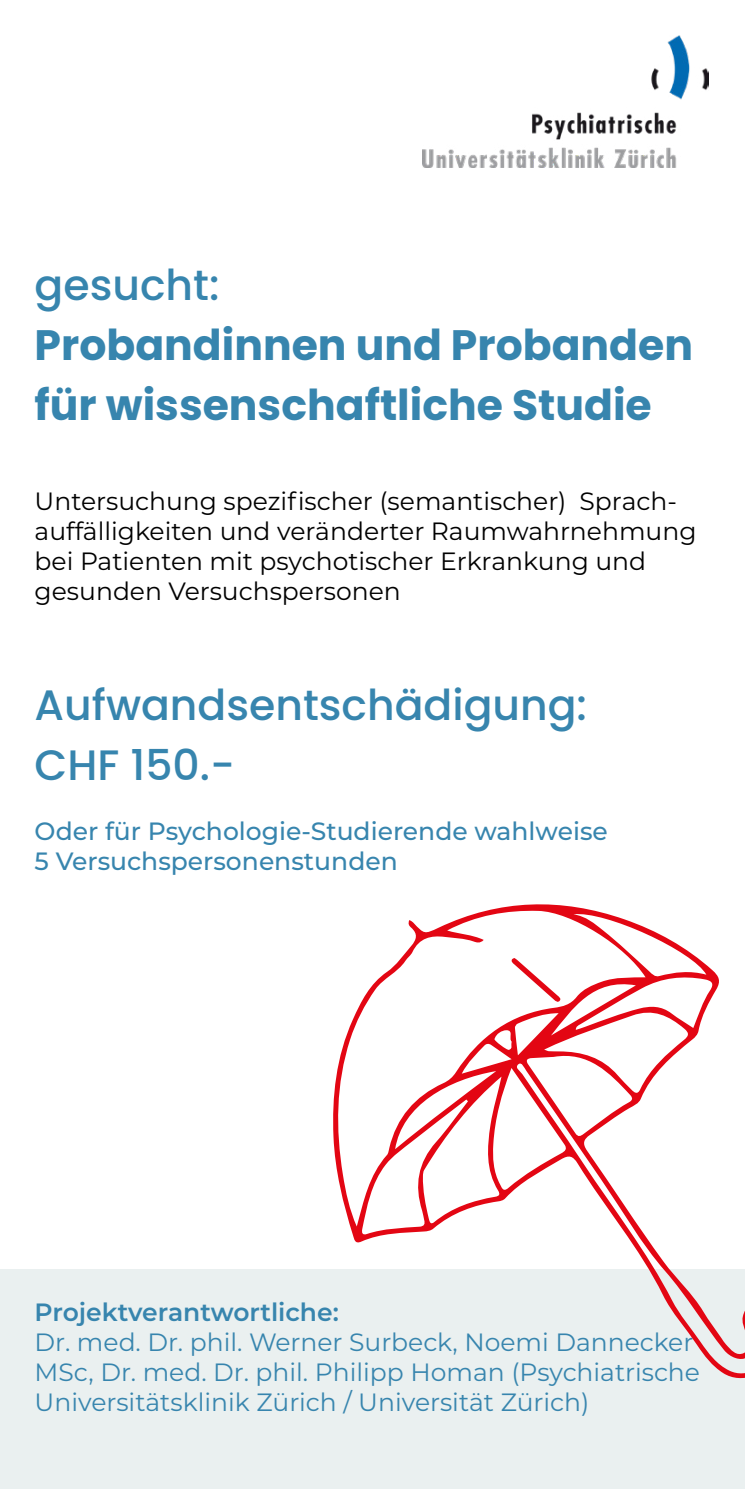
<style>
.page{position:relative;width:745px;height:1489px;background:#fff}
.page>*{position:absolute;margin:0;border:0;box-sizing:border-box;transform-origin:0 0}
.t1{font:700 42.5px/60px "Poppins";color:#3785ae}
.t2{font:500 42.5px/60px "Poppins";color:#3785ae}
.t3{font:25px/30px "Montserrat";color:#000}
.t4{font:25px/30px "Montserrat";color:#3785ae}
.t5{font:500 25px/30px "Montserrat";color:#3785ae}
.t6{font:600 25px "Montserrat";color:#3785ae}
</style>
<div class="page">
<img style="left:422px;top:35px;width:286px;height:132px">
<div style="left:0;top:1269px;width:744px;height:219px;background:#eaf0f0"></div>
<svg style="left:333px;top:904px;width:411px;height:475px"></svg>
<svg style="left:510px;top:957px;width:51px;height:46px"></svg>
<h1 class="t2" style="left:35px;top:255px;width:186px">gesucht:</h1>
<h1 class="t1" style="left:35px;top:315px;width:659px">Probandinnen und Probanden für wissenschaftliche Studie</h1>
<p class="t3" style="left:35px;top:485px;width:663px">Untersuchung spezifischer (semantischer) Sprach&shy;auffälligkeiten und veränderter Raumwahrnehmung bei Patienten mit psychotischer Erkrankung und gesunden Versuchspersonen</p>
<h1 class="t2" style="left:35px;top:675px;width:553px">Aufwandsentschädigung:<br>CHF 150.-</h1>
<p class="t5" style="left:35px;top:815px;width:574px">Oder für Psychologie-Studierende wahlweise<br>5 Versuchspersonenstunden</p>
<p class="t6" style="left:35px;top:1293px;width:305px">Projektverantwortliche:</p>
<p class="t4" style="left:35px;top:1325px;width:666px">Dr. med. Dr. phil. Werner Surbeck, Noemi Dannecker<br>MSc, Dr. med. Dr. phil. Philipp Homan (Psychiatrische<br>Universitätsklinik Zürich / Universität Zürich)</p>
</div>
